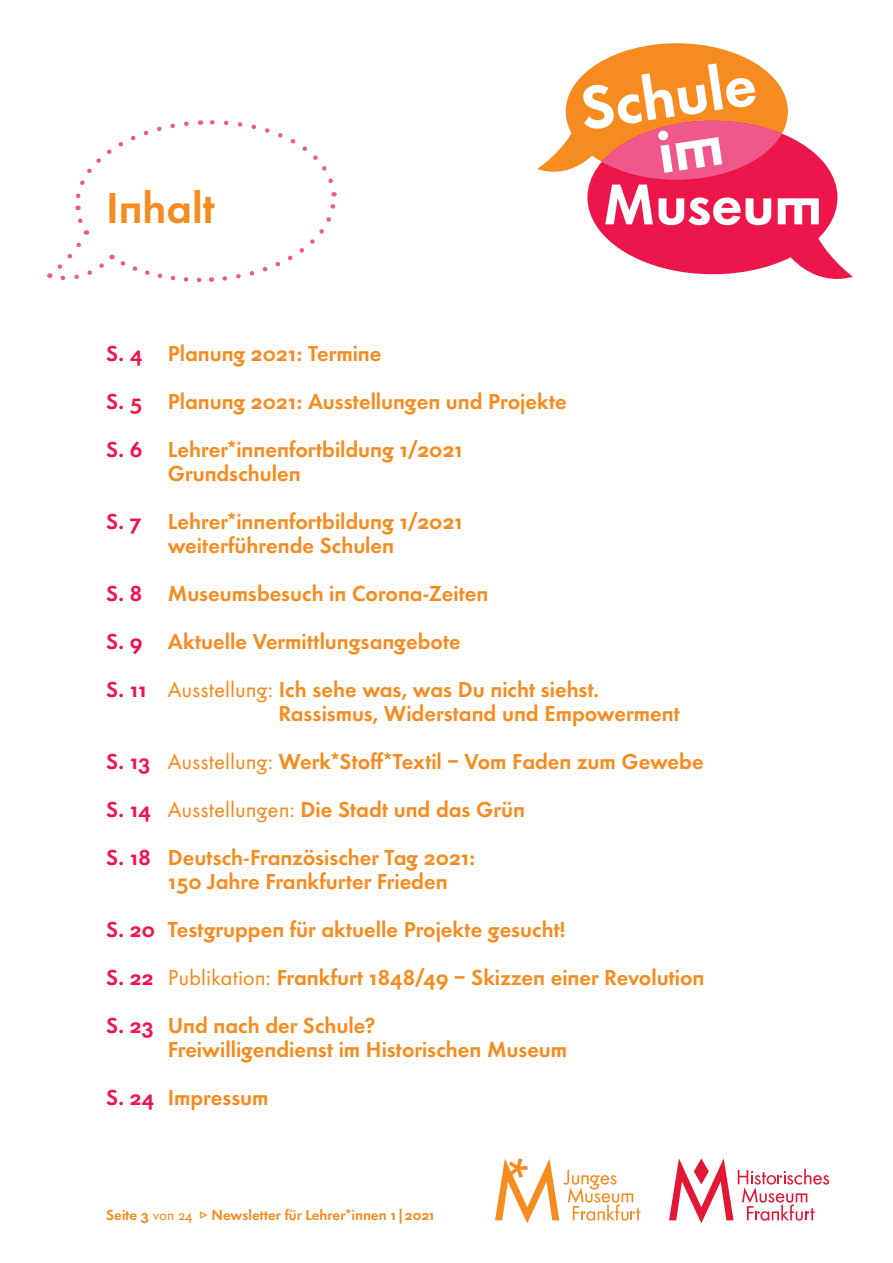
<style>
.page{position:relative;width:893px;height:1263px;background:#fff}
.page>*{position:absolute;margin:0;border:0;box-sizing:border-box;transform-origin:0 0}
.t1{font:45px "Futura HMF Demi Bold Os F";color:#f68b1f}
.t2{font:22.5px/24px "Futura HMF Demi Bold Os F";color:#f68b1f}
.t3{font:15px "Futura HMF Demi Bold Os F";color:#f68b1f}
.s1{color:#ed164b}
.s2{font-family:"Futura HMF Book Os F"}
</style>
<div class="page">
<svg style="left:495px;top:1158px;width:145px;height:65px"></svg>
<svg style="left:669px;top:1158px;width:160px;height:65px"></svg>
<svg style="left:49px;top:120px;width:288px;height:162px"></svg>
<div style="left:106px;top:190px;width:147px;height:33px;background:#fff"></div>
<div style="left:566px;top:43px;width:222px;height:137px;background:#f68b1f;border-radius:50%"></div>
<svg style="left:537px;top:63px;width:316px;height:216px"></svg>
<p class="t1" style="left:106px;top:179px;width:110px">Inhalt</p>
<p class="t2" style="left:106px;top:341px;width:277px"><span class="s1">S. 4</span> Planung 2021: Termine</p>
<p class="t2" style="left:106px;top:389px;width:462px"><span class="s1">S. 5</span> Planung 2021: Ausstellungen und Projekte</p>
<p class="t2" style="left:168px;top:437px;width:297px;text-indent:-61px"><span class="s1">S. 6</span> Lehrer*innenfortbildung 1/2021<br>Grundschulen</p>
<p class="t2" style="left:106px;top:509px;width:359px;text-align:center"><span class="s1">S. 7</span> Lehrer*innenfortbildung 1/2021 weiterführende Schulen</p>
<p class="t2" style="left:106px;top:581px;width:384px"><span class="s1">S. 8</span> Museumsbesuch in Corona-Zeiten</p>
<p class="t2" style="left:106px;top:629px;width:356px"><span class="s1">S. 9</span> Aktuelle Vermittlungsangebote</p>
<p class="t2" style="left:278px;top:677px;width:403px;text-indent:-172px"><span class="s1">S. 11</span> <span class="s2">Ausstellung:</span> Ich sehe was, was Du nicht siehst.<br>Rassismus, Widerstand und Empowerment</p>
<p class="t2" style="left:106px;top:749px;width:599px"><span class="s1">S. 13</span> <span class="s2">Ausstellung:</span> Werk*Stoff*Textil – Vom Faden zum Gewebe</p>
<p class="t2" style="left:106px;top:797px;width:420px"><span class="s1">S. 14</span> <span class="s2">Ausstellungen:</span> Die Stadt und das Grün</p>
<p class="t2" style="left:168px;top:845px;width:309px;text-indent:-61px"><span class="s1">S. 18</span> Deutsch-Französischer Tag 2021:<br>150 Jahre Frankfurter Frieden</p>
<p class="t2" style="left:106px;top:917px;width:461px"><span class="s1">S. 20</span> Testgruppen für aktuelle Projekte gesucht!</p>
<p class="t2" style="left:106px;top:965px;width:600px"><span class="s1">S. 22</span> <span class="s2">Publikation:</span> Frankfurt 1848/49 – Skizzen einer Revolution</p>
<p class="t2" style="left:168px;top:1013px;width:401px;text-indent:-61px"><span class="s1">S. 23</span> Und nach der Schule?<br>Freiwilligendienst im Historischen Museum</p>
<p class="t2" style="left:106px;top:1085px;width:164px"><span class="s1">S. 24</span> Impressum</p>
<p class="t3" style="left:106px;top:1205px;width:330px">Seite 3 <span class="s2">von 24</span> Newsletter für Lehrer*innen 1|2021</p>
</div>
